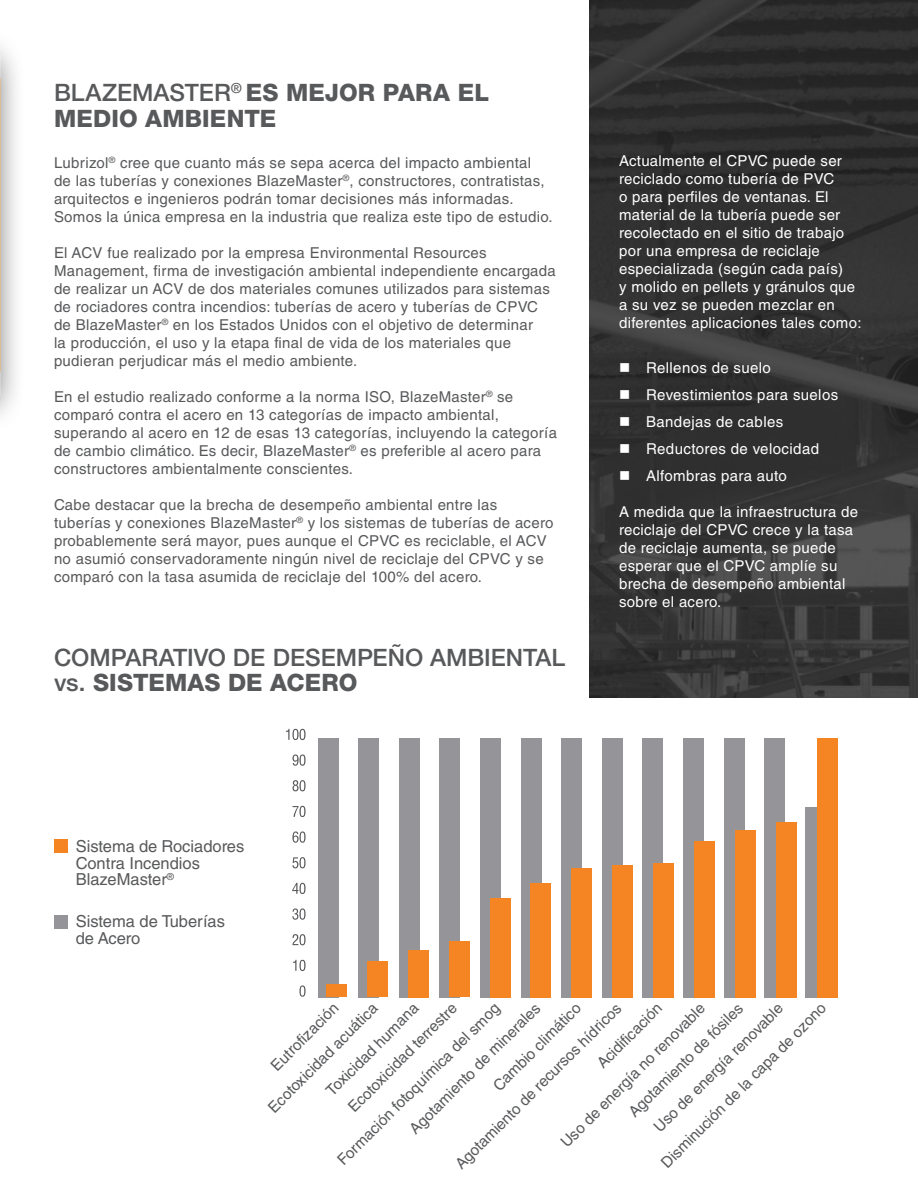
<style>
.page{position:relative;width:918px;height:1188px;background:#fff}
.page>*{position:absolute;margin:0;border:0;box-sizing:border-box;transform-origin:0 0}
.t1{font:500 24px/25.5px "Helvetica Neue LT Std";color:#58595b}
.t2{font:800 24px/25.5px "Helvetica Neue LT Std";letter-spacing:.005em;color:#58595b}
.t3{font:16.5px/16.5px "Helvetica LT Std";color:#58595b}
.t4{font:15.3px/30.2px "Helvetica LT Std";color:#58595b}
.t5{font:15px/18px "Helvetica LT Std";letter-spacing:.02em;color:#58595b}
.t6{font:15px/18px "Helvetica LT Std";letter-spacing:.02em;color:#fff}
.s1{font-weight:500}
.s2{font-weight:800}
</style>
<div class="page">
<img style="left:590px;top:0;width:328px;height:698px">
<div style="left:0;top:29px;width:25px;height:405px;background:#000;opacity:.75"></div>
<div style="left:54px;top:839px;width:13px;height:13px;background:#f58522"></div>
<div style="left:54px;top:915px;width:13px;height:13px;background:#949499"></div>
<div style="left:764px;top:738px;width:21px;height:259px;background:#949499"></div>
<div style="left:805px;top:807px;width:21px;height:190px;background:#949499"></div>
<div style="left:817px;top:738px;width:21px;height:259px;background:#f58522"></div>
<div style="left:776px;top:822px;width:21px;height:175px;background:#f58522"></div>
<div style="left:318px;top:738px;width:20px;height:259px;background:#949499"></div>
<div style="left:358px;top:738px;width:21px;height:259px;background:#949499"></div>
<div style="left:399px;top:738px;width:21px;height:259px;background:#949499"></div>
<div style="left:439px;top:738px;width:21px;height:259px;background:#949499"></div>
<div style="left:480px;top:738px;width:21px;height:259px;background:#949499"></div>
<div style="left:521px;top:738px;width:20px;height:259px;background:#949499"></div>
<div style="left:561px;top:738px;width:21px;height:259px;background:#949499"></div>
<div style="left:602px;top:738px;width:21px;height:259px;background:#949499"></div>
<div style="left:642px;top:738px;width:21px;height:259px;background:#949499"></div>
<div style="left:683px;top:738px;width:21px;height:259px;background:#949499"></div>
<div style="left:724px;top:738px;width:20px;height:259px;background:#949499"></div>
<div style="left:735px;top:830px;width:21px;height:167px;background:#f58522"></div>
<div style="left:694px;top:841px;width:21px;height:156px;background:#f58522"></div>
<div style="left:653px;top:863px;width:21px;height:134px;background:#f58522"></div>
<div style="left:612px;top:865px;width:21px;height:132px;background:#f58522"></div>
<div style="left:572px;top:868px;width:20px;height:129px;background:#f58522"></div>
<div style="left:531px;top:883px;width:20px;height:114px;background:#f58522"></div>
<div style="left:490px;top:898px;width:20px;height:99px;background:#f58522"></div>
<div style="left:449px;top:942px;width:21px;height:55px;background:#f58522"></div>
<div style="left:408px;top:950px;width:21px;height:47px;background:#f58522"></div>
<div style="left:367px;top:961px;width:21px;height:36px;background:#f58522"></div>
<div style="left:326px;top:984px;width:21px;height:13px;background:#f58522"></div>
<svg style="left:286px;top:729px;width:20px;height:11px"></svg>
<svg style="left:292px;top:754px;width:14px;height:12px"></svg>
<svg style="left:293px;top:780px;width:13px;height:11px"></svg>
<svg style="left:292px;top:806px;width:14px;height:11px"></svg>
<svg style="left:292px;top:831px;width:14px;height:12px"></svg>
<svg style="left:292px;top:857px;width:14px;height:11px"></svg>
<svg style="left:292px;top:883px;width:14px;height:11px"></svg>
<svg style="left:292px;top:908px;width:14px;height:12px"></svg>
<svg style="left:292px;top:934px;width:14px;height:11px"></svg>
<svg style="left:293px;top:960px;width:13px;height:11px"></svg>
<svg style="left:300px;top:985px;width:6px;height:12px"></svg>
<svg style="left:620px;top:363px;width:9px;height:9px"></svg>
<svg style="left:620px;top:390px;width:9px;height:9px"></svg>
<svg style="left:620px;top:417px;width:9px;height:9px"></svg>
<svg style="left:620px;top:444px;width:9px;height:9px"></svg>
<svg style="left:620px;top:471px;width:9px;height:9px"></svg>
<h1 class="t2" style="left:54px;top:80px;width:437px"><span class="s1">BLAZEMASTER</span><sup>®</sup> ES MEJOR PARA EL<br>MEDIO AMBIENTE</h1>
<p class="t5" style="left:54px;top:154px;width:500px">Lubrizol<sup>®</sup> cree que cuanto más se sepa acerca del impacto ambiental<br>de las tuberías y conexiones BlazeMaster<sup>®</sup>, constructores, contratistas, arquitectos e ingenieros podrán tomar decisiones más informadas.<br>Somos la única empresa en la industria que realiza este tipo de estudio.</p>
<p class="t5" style="left:54px;top:244px;width:503px">El ACV fue realizado por la empresa Environmental Resources Management, firma de investigación ambiental independiente encargada de realizar un ACV de dos materiales comunes utilizados para sistemas de rociadores contra incendios: tuberías de acero y tuberías de CPVC de BlazeMaster<sup>®</sup> en los Estados Unidos con el objetivo de determinar<br>la producción, el uso y la etapa final de vida de los materiales que pudieran perjudicar más el medio ambiente.</p>
<p class="t5" style="left:54px;top:388px;width:505px">En el estudio realizado conforme a la norma ISO, BlazeMaster<sup>®</sup> se comparó contra el acero en 13 categorías de impacto ambiental, superando al acero en 12 de esas 13 categorías, incluyendo la categoría de cambio climático. Es decir, BlazeMaster<sup>®</sup> es preferible al acero para constructores ambientalmente conscientes.</p>
<p class="t5" style="left:54px;top:496px;width:501px">Cabe destacar que la brecha de desempeño ambiental entre las tuberías y conexiones BlazeMaster<sup>®</sup> y los sistemas de tuberías de acero probablemente será mayor, pues aunque el CPVC es reciclable, el ACV no asumió conservadoramente ningún nivel de reciclaje del CPVC y se comparó con la tasa asumida de reciclaje del 100% del acero.</p>
<h1 class="t1" style="left:54px;top:644px;width:513px">COMPARATIVO DE DESEMPEÑO AMBIENTAL vs. <span class="s2">SISTEMAS DE ACERO</span></h1>
<p class="t6" style="left:619px;top:152px;width:244px">Actualmente el CPVC puede ser reciclado como tubería de PVC<br>o para perfiles de ventanas. El material de la tubería puede ser recolectado en el sitio de trabajo por una empresa de reciclaje especializada (según cada país)<br>y molido en pellets y gránulos que a su vez se pueden mezclar en diferentes aplicaciones tales como:</p>
<p class="t6" style="left:646px;top:354px;width:194px;line-height:27px">Rellenos de suelo<br>Revestimientos para suelos<br>Bandejas de cables<br>Reductores de velocidad<br>Alfombras para auto</p>
<p class="t6" style="left:619px;top:503px;width:241px">A medida que la infraestructura de reciclaje del CPVC crece y la tasa de reciclaje aumenta, se puede esperar que el CPVC amplíe su brecha de desempeño ambiental sobre el acero.</p>
<p class="t3" style="left:76px;top:838px;width:170px">Sistema de Rociadores<br>Contra Incendios<br>BlazeMaster<sup>®</sup></p>
<p class="t3" style="left:76px;top:913px;width:151px">Sistema de Tuberías de Acero</p>
<p class="t4" style="left:318px;top:1082px;width:125px;rotate:-45deg">Toxicidad humana</p>
<p class="t4" style="left:241px;top:1081px;width:149px;line-height:27.6px;text-align:center;rotate:-45deg">Eutrofización<br>Ecotoxicidad acuática</p>
<p class="t4" style="left:653px;top:1155px;width:227px;rotate:-45deg">Disminución de la capa de ozono</p>
<p class="t4" style="left:485px;top:1077px;width:118px;rotate:-45deg">Cambio climático</p>
<p class="t4" style="left:621px;top:1104px;width:156px;rotate:-45deg">Agotamiento de fósiles</p>
<p class="t4" style="left:447px;top:1156px;width:229px;rotate:-45deg">Agotamiento de recursos hídricos</p>
<p class="t4" style="left:402px;top:1120px;width:179px;rotate:-45deg">Agotamiento de minerales</p>
<p class="t4" style="left:308px;top:1131px;width:223px;text-indent:45px;rotate:-45deg">Ecotoxicidad terrestre<br>Formación fotoquímica del smog</p>
<p class="t4" style="left:646px;top:1119px;width:177px;rotate:-45deg">Uso de energía renovable</p>
<p class="t4" style="left:553px;top:1134px;width:198px;rotate:-45deg">Uso de energía no renovable</p>
<p class="t4" style="left:589px;top:1055px;width:86px;rotate:-45deg">Acidificación</p>
</div>
